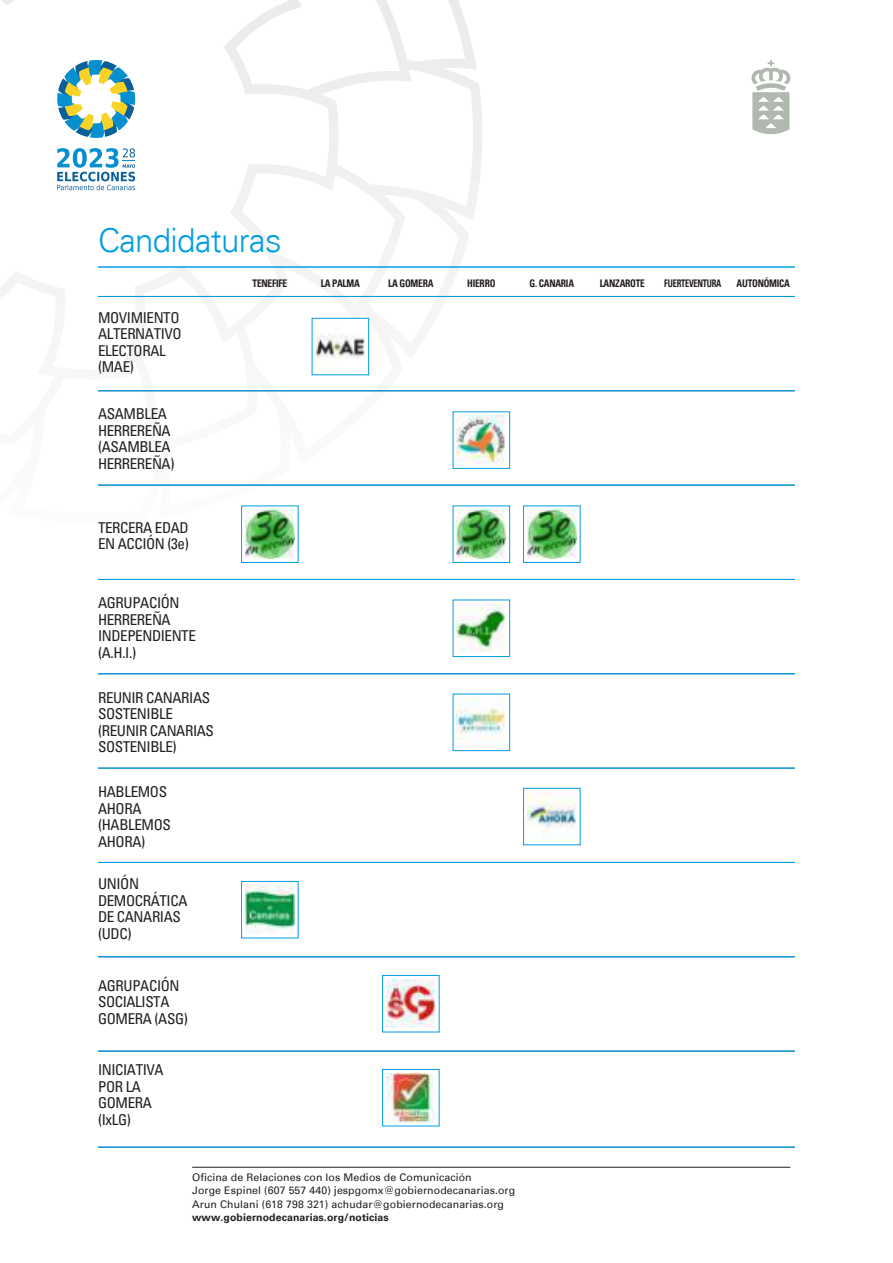
<style>
.page{position:relative;width:893px;height:1263px;background:#fff}
.page>*{position:absolute;margin:0;border:0;box-sizing:border-box;transform-origin:0 0}
.t1{font:300 33px "Univers";letter-spacing:-.02em;color:#009ee2}
.t2{font:condensed 15px/16.5px "Univers";letter-spacing:-.025em;color:#241f1f}
.t3{font:10.5px/13.5px "Univers";letter-spacing:.01em;color:#241f1f}
.t4{font:700 condensed 10.5px "Univers";letter-spacing:-.025em;color:#241f1f;scale:.9 1}
.t5{font:700 10.5px "Univers";letter-spacing:.01em;color:#241f1f}
.t6{font:700 condensed 10.5px "Univers";letter-spacing:-.025em;color:#241f1f;scale:.8 1}
</style>
<div class="page">
<img style="left:0;top:0;width:572px;height:602px">
<hr style="left:192px;top:1167px;width:598px;height:1px;background:#241f1f">
<svg style="left:751px;top:60px;width:39px;height:74px"></svg>
<svg style="left:57px;top:60px;width:78px;height:78px"></svg>
<svg style="left:57px;top:148px;width:78px;height:42px"></svg>
<hr style="left:98px;top:267px;width:697px;height:1px;background:#009ee2">
<hr style="left:98px;top:296px;width:697px;height:1px;background:#009ee2">
<hr style="left:98px;top:390px;width:697px;height:1px;background:#009ee2">
<hr style="left:98px;top:485px;width:697px;height:1px;background:#009ee2">
<hr style="left:98px;top:579px;width:697px;height:1px;background:#009ee2">
<hr style="left:98px;top:673px;width:697px;height:1px;background:#009ee2">
<hr style="left:98px;top:768px;width:697px;height:1px;background:#009ee2">
<hr style="left:98px;top:862px;width:697px;height:1px;background:#009ee2">
<hr style="left:98px;top:956px;width:697px;height:1px;background:#009ee2">
<hr style="left:98px;top:1051px;width:697px;height:1px;background:#009ee2">
<hr style="left:98px;top:1147px;width:697px;height:1px;background:#009ee2">
<div style="left:312px;top:318px;width:57px;height:57px;background:#fff;border:1px solid #009ee2"></div>
<img style="left:316px;top:334px;width:49px;height:25px">
<div style="left:453px;top:411px;width:57px;height:58px;background:#fff;border:1px solid #009ee2"></div>
<img style="left:457px;top:416px;width:48px;height:48px">
<div style="left:453px;top:505px;width:57px;height:58px;background:#fff;border:1px solid #009ee2"></div>
<img style="left:457px;top:510px;width:49px;height:49px">
<div style="left:523px;top:505px;width:58px;height:58px;background:#fff;border:1px solid #009ee2"></div>
<img style="left:527px;top:510px;width:49px;height:49px">
<div style="left:241px;top:505px;width:58px;height:58px;background:#fff;border:1px solid #009ee2"></div>
<img style="left:245px;top:510px;width:49px;height:49px">
<div style="left:453px;top:599px;width:57px;height:58px;background:#fff;border:1px solid #009ee2"></div>
<img style="left:457px;top:604px;width:49px;height:48px">
<div style="left:453px;top:694px;width:57px;height:57px;background:#fff;border:1px solid #009ee2"></div>
<img style="left:457px;top:698px;width:49px;height:47px">
<div style="left:523px;top:788px;width:58px;height:57px;background:#fff;border:1px solid #009ee2"></div>
<img style="left:527px;top:792px;width:49px;height:36px">
<div style="left:241px;top:881px;width:58px;height:57px;background:#fff;border:1px solid #009ee2"></div>
<img style="left:245px;top:885px;width:49px;height:48px">
<div style="left:382px;top:975px;width:58px;height:57px;background:#fff;border:1px solid #009ee2"></div>
<img style="left:386px;top:979px;width:49px;height:49px">
<div style="left:382px;top:1069px;width:58px;height:57px;background:#fff;border:1px solid #009ee2"></div>
<img style="left:386px;top:1073px;width:49px;height:49px">
<h1 class="t1" style="left:98px;top:228px;width:185px">Candidaturas</h1>
<p class="t4" style="left:253px;top:277px;width:40px">TENEFIFE</p>
<p class="t4" style="left:321px;top:277px;width:45px">LA PALMA</p>
<p class="t4" style="left:388px;top:277px;width:52px">LA GOMERA</p>
<p class="t4" style="left:467px;top:277px;width:33px">HIERRO</p>
<p class="t4" style="left:530px;top:277px;width:51px">G. CANARIA</p>
<p class="t4" style="left:600px;top:277px;width:52px">LANZAROTE</p>
<p class="t6" style="left:664px;top:277px;width:73px">FUERTEVENTURA</p>
<p class="t4" style="left:737px;top:277px;width:61px">AUTONÓMICA</p>
<p class="t2" style="left:98px;top:310px;width:85px">MOVIMIENTO<br>ALTERNATIVO<br>ELECTORAL (MAE)</p>
<p class="t2" style="left:98px;top:406px;width:78px">ASAMBLEA<br>HERREREÑA (ASAMBLEA<br>HERREREÑA)</p>
<p class="t2" style="left:98px;top:519px;width:92px">TERCERA EDAD<br>EN ACCIÓN (3e)</p>
<p class="t2" style="left:98px;top:595px;width:99px">AGRUPACIÓN<br>HERREREÑA<br>INDEPENDIENTE (A.H.I.)</p>
<p class="t2" style="left:98px;top:690px;width:117px">REUNIR CANARIAS<br>SOSTENIBLE (REUNIR CANARIAS<br>SOSTENIBLE)</p>
<p class="t2" style="left:98px;top:784px;width:74px">HABLEMOS<br>AHORA (HABLEMOS<br>AHORA)</p>
<p class="t2" style="left:98px;top:876px;width:91px">UNIÓN<br>DEMOCRÁTICA<br>DE CANARIAS (UDC)</p>
<p class="t2" style="left:98px;top:978px;width:91px">AGRUPACIÓN<br>SOCIALISTA<br>GOMERA (ASG)</p>
<p class="t2" style="left:98px;top:1062px;width:67px">INICIATIVA<br>POR LA<br>GOMERA (IxLG)</p>
<p class="t3" style="left:192px;top:1171px;width:325px">Oficina de Relaciones con los Medios de Comunicación<br>Jorge Espinel (607 557 440) jespgomx@gobiernodecanarias.org<br>Arun Chulani (618 798 321) achudar@gobiernodecanarias.org</p>
<p class="t5" style="left:192px;top:1213px;width:198px">www.gobiernodecanarias.org/noticias</p>
</div>
